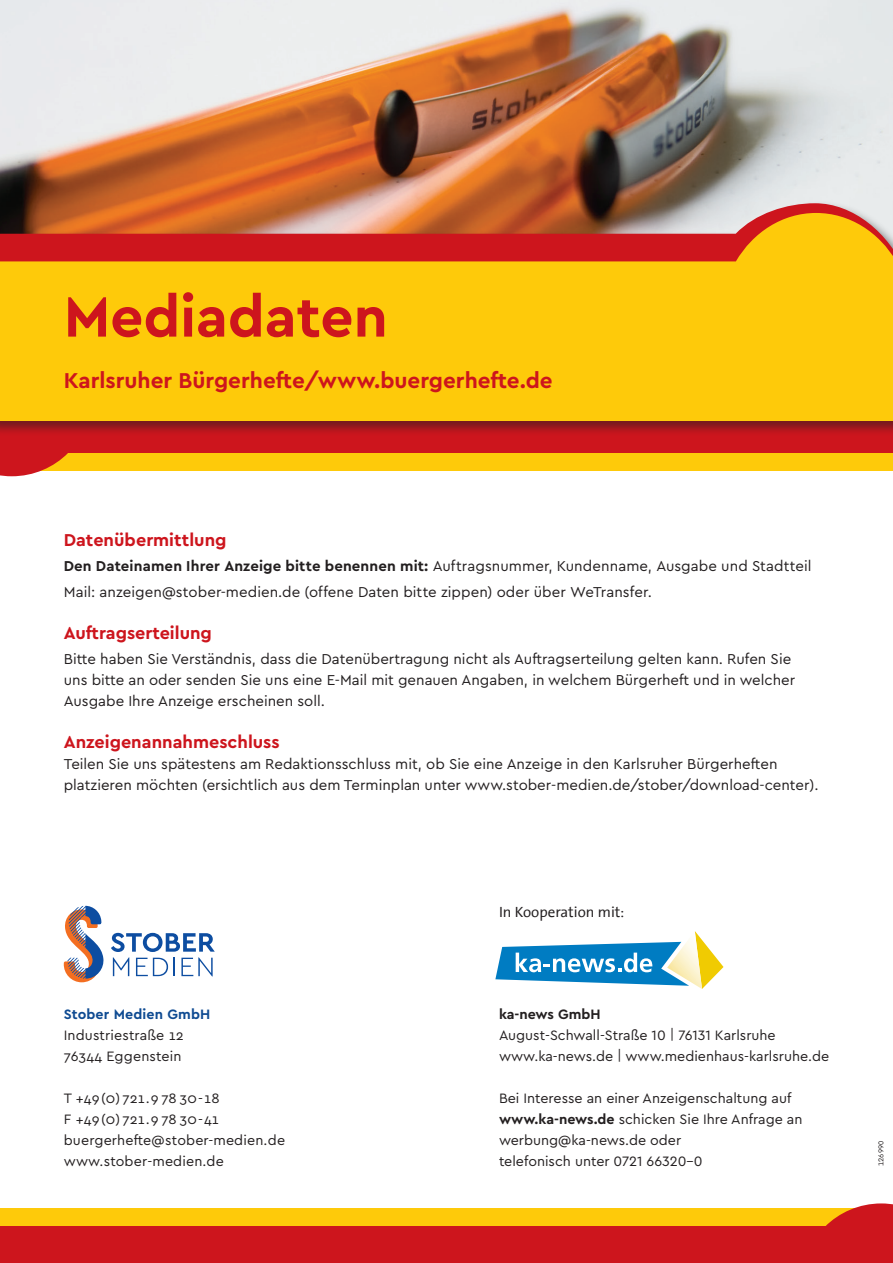
<style>
.page{position:relative;width:893px;height:1263px;background:#fff}
.page>*{position:absolute;margin:0;border:0;box-sizing:border-box;transform-origin:0 0}
.t1{font:700 58.5px "Cera Pro";color:#cd151d}
.t2{font:700 22.5px "Cera Pro";color:#cd151d}
.t3{font:700 18px "Cera Pro";color:#cd151d}
.t4{font:15px/21px "Cera Pro";color:#231f20}
.t5{font:15px "The Sans Office";color:#231f20}
.t6{font:14.25px/21px "Cera Pro";color:#231f20}
.t7{font:700 14.25px "Cera Pro";letter-spacing:.01em;color:#0f4b92}
.t8{font:700 14.25px "Cera Pro";letter-spacing:-.005em;color:#231f20}
.t9{font:7.5px "Cera Pro";letter-spacing:.02em;color:#231f20}
.s1{font-weight:700}
</style>
<div class="page">
<div style="left:0;top:1208px;width:893px;height:51px;background:#feca0a"></div>
<svg style="left:826px;top:1203px;width:67px;height:23px"></svg>
<div style="left:0;top:1226px;width:893px;height:37px;background:#cd151d"></div>
<div style="left:0;top:388px;width:893px;height:83px;background:#feca0a"></div>
<svg style="left:0;top:453px;width:68px;height:23px"></svg>
<div style="left:0;top:366px;width:893px;height:87px;background:#cd151d"></div>
<img style="left:0;top:0;width:893px;height:201px">
<div style="left:0;top:201px;width:893px;height:236px;background:#231f20;opacity:.55"></div>
<svg style="left:0;top:203px;width:893px;height:10px;background:#bd7553"></svg>
<svg style="left:0;top:213px;width:893px;height:208px;background:#f2ae13"></svg>
<svg style="left:495px;top:931px;width:228px;height:58px"></svg>
<svg style="left:111px;top:933px;width:104px;height:43px"></svg>
<svg style="left:64px;top:906px;width:40px;height:76px"></svg>
<h1 class="t1" style="left:64px;top:278px;width:326px">Mediadaten</h1>
<h2 class="t2" style="left:64px;top:365px;width:490px">Karlsruher Bürgerhefte/www.buergerhefte.de</h2>
<p class="t3" style="left:64px;top:528px;width:164px">Datenübermittlung</p>
<p class="t4" style="left:64px;top:553px;width:749px;line-height:25.2px"><span class="s1">Den Dateinamen Ihrer Anzeige bitte benennen mit:</span> Auftragsnummer, Kundenname, Ausgabe und Stadtteil<br>Mail: anzeigen@stober-medien.de (offene Daten bitte zippen) oder über WeTransfer.</p>
<p class="t3" style="left:64px;top:621px;width:150px">Auftragserteilung</p>
<p class="t4" style="left:64px;top:648px;width:733px">Bitte haben Sie Verständnis, dass die Datenübertragung nicht als Auftragserteilung gelten kann. Rufen Sie uns bitte an oder senden Sie uns eine E-Mail mit genauen Angaben, in welchem Bürgerheft und in welcher<br>Ausgabe Ihre Anzeige erscheinen soll.</p>
<p class="t3" style="left:64px;top:730px;width:217px">Anzeigenannahmeschluss</p>
<p class="t4" style="left:64px;top:753px;width:756px">Teilen Sie uns spätestens am Redaktionsschluss mit, ob Sie eine Anzeige in den Karlsruher Bürgerheften platzieren möchten (ersichtlich aus dem Terminplan unter www.stober-medien.de/stober/download-center).</p>
<p class="t7" style="left:64px;top:1005px;width:148px">Stober Medien GmbH</p>
<p class="t6" style="left:64px;top:1024px;width:121px">Industriestraße 12<br>76344 Eggenstein</p>
<p class="t6" style="left:64px;top:1087px;width:223px">T +49(0) 721.9 78 30-18<br>F +49(0) 721.9 78 30-41 buergerhefte@stober-medien.de www.stober-medien.de</p>
<p class="t5" style="left:499px;top:904px;width:127px">In Kooperation mit:</p>
<p class="t8" style="left:499px;top:1005px;width:103px">ka-news GmbH</p>
<p class="t6" style="left:499px;top:1024px;width:332px">August-Schwall-Straße 10 | 76131 Karlsruhe www.ka-news.de | www.medienhaus-karlsruhe.de</p>
<p class="t6" style="left:499px;top:1087px;width:305px">Bei Interesse an einer Anzeigenschaltung auf <span class="s1">www.ka-news.de</span> schicken Sie Ihre Anfrage an werbung@ka-news.de oder<br>telefonisch unter 0721 66320-0</p>
<p class="t9" style="left:876px;top:1166px;width:27px;rotate:-90deg">126990</p>
</div>
